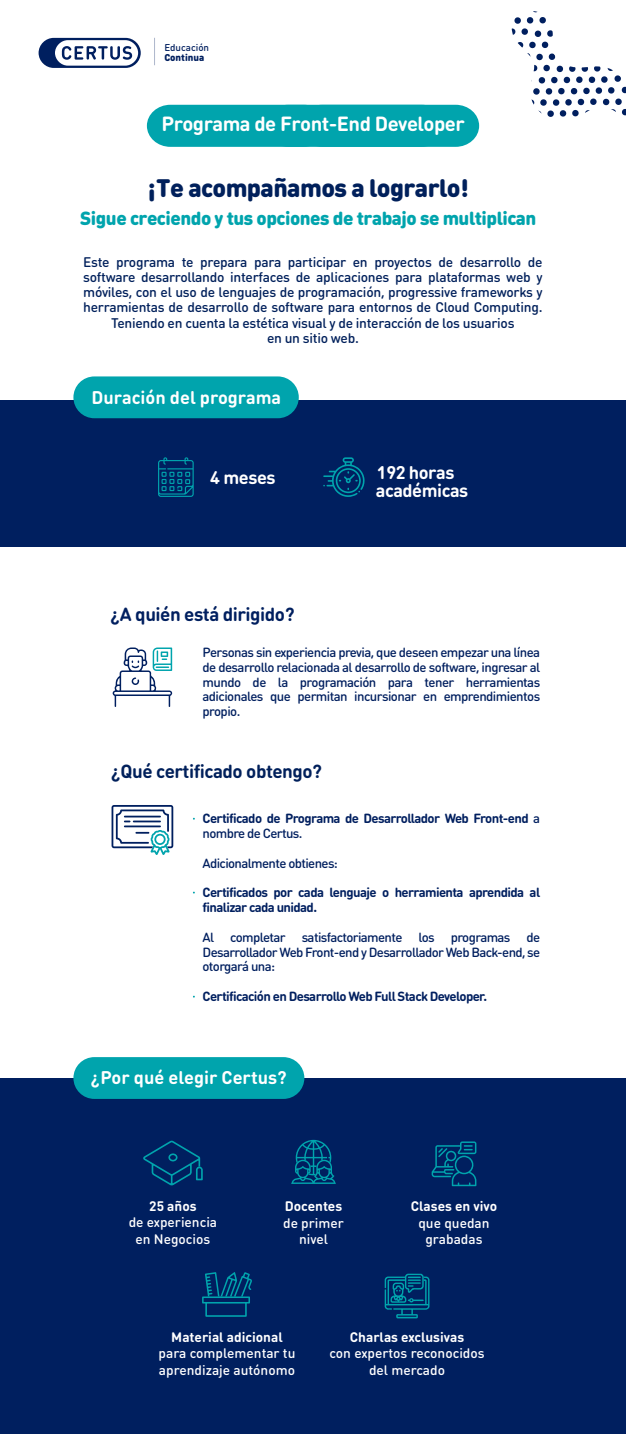
<style>
.page{position:relative;width:626px;height:1434px;background:#fff}
.page>*{position:absolute;margin:0;border:0;box-sizing:border-box;transform-origin:0 0}
.t1{font:900 25px "DIN Round OT";letter-spacing:-.025em;color:#00205b}
.t2{font:700 20.25px "DIN Round OT";letter-spacing:-.025em;color:#fff}
.t3{font:900 18.75px "DIN Round OT";letter-spacing:-.025em;color:#00a4ad}
.t4{font:700 18.75px "DIN Round OT";letter-spacing:-.025em;color:#00205b}
.t5{font:700 18.75px "DIN Round OT";letter-spacing:-.025em;color:#001f5f}
.t6{font:700 18.12px "DIN Round OT";color:#fff}
.t7{font:700 18.12px "DIN Round OT";letter-spacing:-.025em;color:#fff}
.t8{font:500 13.75px/15.1px "DIN Round OT";letter-spacing:-.02em;color:#00205b;text-align:center}
.t9{font:500 13.69px/16.4px "DIN Round OT";color:#fff;text-align:center}
.t10{font:700 13.69px "DIN Round OT";color:#fff}
.t11{font:500 13.12px/14.8px "DIN Round OT";letter-spacing:-.045em;color:#001f5f;text-align:justify}
.t12{font:700 13.12px/14.8px "DIN Round OT";letter-spacing:-.045em;color:#001f5f}
.t13{font:500 9.75px "DIN Round OT";color:#001f5f}
.t14{font:900 9.75px "DIN Round OT";color:#001f5f}
.s1{font-weight:500}
</style>
<div class="page">
<div style="left:0;top:1078px;width:625px;height:356px;background:#001f5f"></div>
<div style="left:73px;top:1057px;width:231px;height:42px;background:#00a4ad;border-radius:21px"></div>
<div style="left:0;top:400px;width:625px;height:147px;background:#001f5f"></div>
<div style="left:73px;top:376px;width:225px;height:42px;background:#00a4ad;border-radius:21px"></div>
<svg style="left:158px;top:457px;width:35px;height:40px"></svg>
<svg style="left:323px;top:457px;width:41px;height:40px"></svg>
<div style="left:39px;top:38px;width:102px;height:30px;background:#001f5f;border-radius:15px"></div>
<svg style="left:55px;top:40px;width:83px;height:26px"></svg>
<svg style="left:154px;top:38px;width:1px;height:27px"></svg>
<svg style="left:111px;top:805px;width:62px;height:50px"></svg>
<svg style="left:112px;top:647px;width:60px;height:60px"></svg>
<svg style="left:511px;top:11px;width:114px;height:106px"></svg>
<div style="left:147px;top:105px;width:331px;height:42px;background:#00a4ad"></div>
<svg style="left:143px;top:1141px;width:59px;height:44px"></svg>
<svg style="left:291px;top:1140px;width:44px;height:44px"></svg>
<svg style="left:431px;top:1141px;width:45px;height:45px"></svg>
<svg style="left:202px;top:1272px;width:50px;height:45px"></svg>
<svg style="left:384px;top:1274px;width:45px;height:44px"></svg>
<p class="t13" style="left:164px;top:42px;width:46px">Educación</p>
<p class="t14" style="left:164px;top:51px;width:41px">Continua</p>
<h2 class="t2" style="left:146px;top:110px;width:335px">Especialización en Java Fundamentals</h2>
<h2 class="t2" style="left:161px;top:111px;width:304px">Programa de Front-End Developer</h2>
<h1 class="t1" style="left:147px;top:171px;width:322px">¡Te acompañamos a lograrlo!</h1>
<h3 class="t3" style="left:80px;top:206px;width:457px">Sigue creciendo y tus opciones de trabajo se multiplican</h3>
<p class="t8" style="left:83px;top:255px;width:460px">Este programa te prepara para participar en proyectos de desarrollo de software desarrollando interfaces de aplicaciones para plataformas web y móviles, con el uso de lenguajes de programación, progressive frameworks y herramientas de desarrollo de software para entornos de Cloud Computing.<br>Teniendo en cuenta la estética visual y de interacción de los usuarios<br>en un sitio web.</p>
<h3 class="t6" style="left:91px;top:385px;width:191px">Duración del programa</h3>
<h3 class="t6" style="left:210px;top:466px;width:67px">4 meses</h3>
<h3 class="t7" style="left:376px;top:460px;width:79px">192 horas</h3>
<h3 class="t7" style="left:375px;top:478px;width:94px">académicas</h3>
<h3 class="t5" style="left:110px;top:602px;width:185px">¿A quién está dirigido?</h3>
<p class="t11" style="left:202px;top:644px;width:339px">Personas sin experiencia previa, que deseen empezar una línea de desarrollo relacionada al desarrollo de software, ingresar al mundo de la programación para tener herramientas adicionales que permitan incursionar en emprendimientos propio.</p>
<h3 class="t4" style="left:111px;top:759px;width:212px">¿Qué certificado obtengo?</h3>
<p class="t12" style="left:202px;top:811px;width:339px">Certificado de Programa de Desarrollador Web Front-end <span class="s1">a nombre de Certus.</span></p>
<p class="t11" style="left:202px;top:855px;width:137px">Adicionalmente obtienes:</p>
<p class="t12" style="left:202px;top:885px;width:339px">Certificados por cada lenguaje o herramienta aprendida al finalizar cada unidad.</p>
<p class="t11" style="left:202px;top:929px;width:339px">Al completar satisfactoriamente los programas de Desarrollador Web Front-end y Desarrollador Web Back-end, se otorgará una:</p>
<p class="t12" style="left:202px;top:989px;width:286px">Certificación en Desarrollo Web Full Stack Developer.</p>
<h3 class="t6" style="left:91px;top:1066px;width:197px">¿Por qué elegir Certus?</h3>
<p class="t10" style="left:149px;top:1197px;width:49px">25 años</p>
<p class="t9" style="left:128px;top:1214px;width:90px">de experiencia en Negocios</p>
<p class="t10" style="left:284px;top:1197px;width:59px">Docentes</p>
<p class="t9" style="left:283px;top:1214px;width:62px">de primer nivel</p>
<p class="t10" style="left:410px;top:1197px;width:88px">Clases en vivo</p>
<p class="t9" style="left:418px;top:1214px;width:73px">que quedan grabadas</p>
<p class="t10" style="left:171px;top:1328px;width:113px">Material adicional</p>
<p class="t9" style="left:158px;top:1345px;width:138px;text-align:left">para complementar tu aprendizaje autónomo</p>
<p class="t10" style="left:349px;top:1328px;width:116px">Charlas exclusivas</p>
<p class="t9" style="left:329px;top:1345px;width:157px">con expertos reconocidos del mercado</p>
</div>
